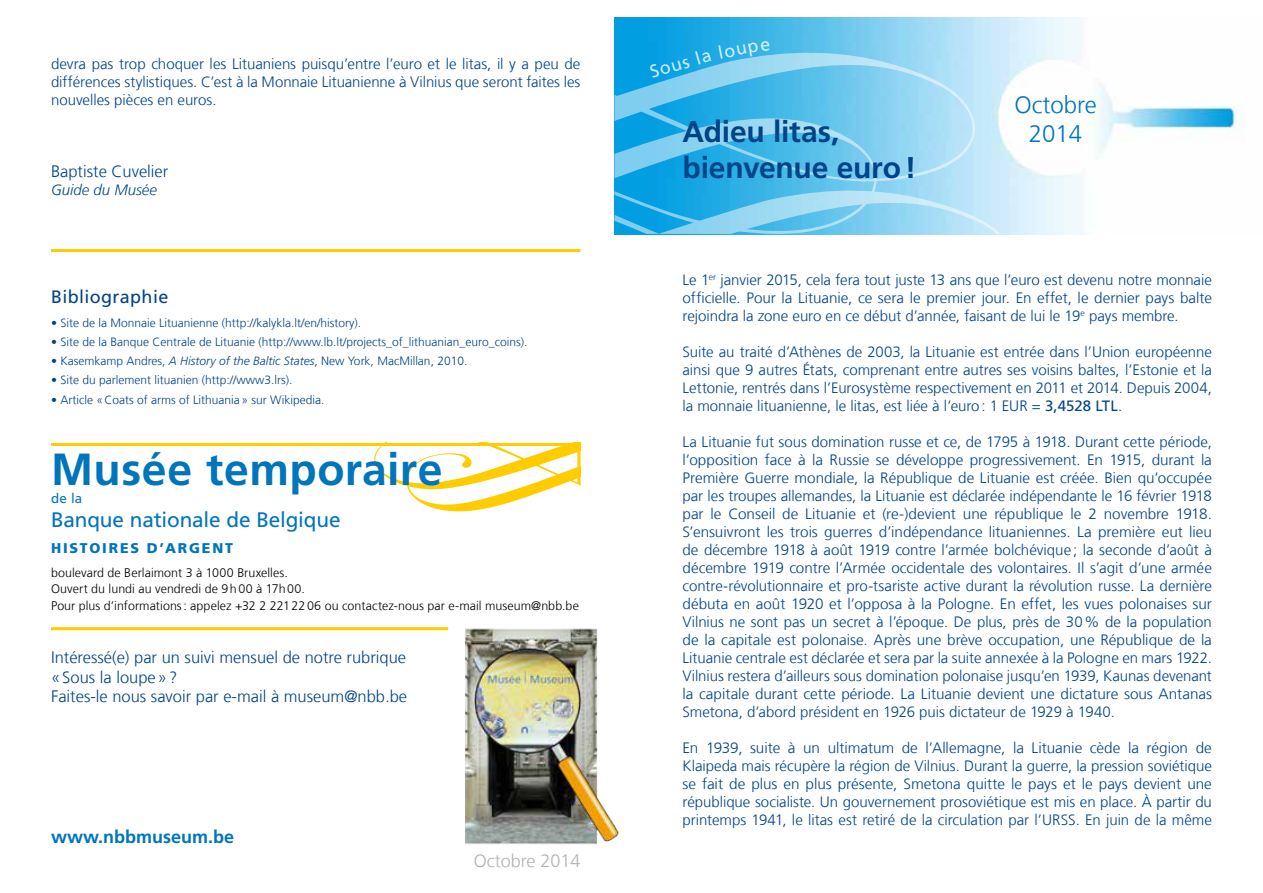
<style>
.page{position:relative;width:1263px;height:893px;background:#fff}
.page>*{position:absolute;margin:0;border:0;box-sizing:border-box;transform-origin:0 0}
.t1{font:700 45px "Frutiger LT Com";letter-spacing:.01em;color:#0075bc}
.t2{font:700 30px/36px "Frutiger LT Com";letter-spacing:-.01em;color:#048}
.t3{font:300 24px/28.8px "Frutiger LT Com";color:#0075bc;text-align:center}
.t4{font:21px "Frutiger LT Com";letter-spacing:-.01em;color:#0075bc}
.t5{font:700 18px "Frutiger LT Com";color:#0075bc}
.t6{font:18px "Frutiger LT Com";letter-spacing:.02em;color:#048}
.t7{font:300 18px "Frutiger LT Com";color:#b3b2b2}
.t8{font:18px "Frutiger LT Com";color:#fff}
.t9{font:300 16.5px/19.8px "Frutiger LT Com";color:#048}
.t10{font:300 15px/18px "Frutiger LT Com";letter-spacing:-.005em;color:#048;text-align:justify}
.t11{font:italic 300 15px "Frutiger LT Com";color:#048}
.t12{font:900 14.1px "Frutiger LT Com";letter-spacing:.13em;color:#0075bc}
.t13{font:13.5px "Frutiger LT Com";color:#0075bc}
.t14{font:300 12.45px/16.5px "Frutiger LT Com";letter-spacing:.005em;color:#000}
.t15{font:300 12px "Frutiger LT Com";color:#048}
.s1{font-family:"Frutiger LT";font-style:italic}
.s2{font-family:"Frutiger LT";font-weight:400}
</style>
<div class="page">
<img style="left:422px;top:627px;width:197px;height:218px">
<hr style="left:51px;top:627px;width:397px;height:3px;background:#fc0">
<hr style="left:51px;top:443px;width:529px;height:3px;background:#fc0">
<svg style="left:374px;top:446px;width:206px;height:66px"></svg>
<hr style="left:577px;top:443px;width:3px;height:41px;background:#fc0">
<img style="left:614px;top:17px;width:629px;height:217px">
<svg style="left:998px;top:169px;width:42px;height:65px;background:#d9effb"></svg>
<svg style="left:614px;top:31px;width:384px;height:203px;background:#6dc7ed"></svg>
<hr style="left:51px;top:249px;width:529px;height:3px;background:#fc0">
<svg style="left:719px;top:40px;width:51px;height:18px"></svg>
<p class="t10" style="left:51px;top:55px;width:531px">devra pas trop choquer les Lituaniens puisqu’entre l’euro et le litas, il y a peu de différences stylistiques. C’est à la Monnaie Lituanienne à Vilnius que seront faites les nouvelles pièces en euros.</p>
<p class="t9" style="left:51px;top:161px;width:119px">Baptiste Cuvelier</p>
<p class="t11" style="left:51px;top:181px;width:107px">Guide du Musée</p>
<p class="t6" style="left:51px;top:286px;width:119px">Bibliographie</p>
<p class="t15" style="left:51px;top:315px;width:312px">• Site de la Monnaie Lituanienne (http://kalykla.lt/en/history).</p>
<p class="t15" style="left:51px;top:334px;width:478px">• Site de la Banque Centrale de Lituanie (http://www.lb.lt/projects_of_lithuanian_euro_coins).</p>
<p class="t15" style="left:51px;top:353px;width:418px">• Kasemkamp Andres, <span class="s1">A History of the Baltic States</span>, New York, MacMillan, 2010.</p>
<p class="t15" style="left:51px;top:373px;width:243px">• Site du parlement lituanien (http://www3.lrs).</p>
<p class="t15" style="left:51px;top:392px;width:275px">• Article «Coats of arms of Lithuania» sur Wikipedia.</p>
<h1 class="t1" style="left:51px;top:442px;width:393px">Musée temporaire</h1>
<p class="t13" style="left:51px;top:490px;width:33px">de la</p>
<h3 class="t4" style="left:51px;top:507px;width:291px">Banque nationale de Belgique</h3>
<p class="t12" style="left:51px;top:540px;width:183px">HISTOIRES D’ARGENT</p>
<p class="t14" style="left:51px;top:564px;width:529px">boulevard de Berlaimont 3 à 1000 Bruxelles.<br>Ouvert du lundi au vendredi de 9h00 à 17h00.<br>Pour plus d’informations: appelez +32 2 2212206 ou contactez-nous par e-mail museum@nbb.be</p>
<p class="t9" style="left:51px;top:647px;width:358px">Intéressé(e) par un suivi mensuel de notre rubrique «Sous la loupe»?<br>Faites-le nous savoir par e-mail à museum@nbb.be</p>
<p class="t5" style="left:51px;top:826px;width:185px">www.nbbmuseum.be</p>
<p class="t7" style="left:474px;top:850px;width:108px">Octobre 2014</p>
<p class="t8" style="left:647px;top:61px;width:64px;rotate:-16deg">Sous la</p>
<h2 class="t2" style="left:682px;top:113px;width:235px">Adieu litas, bienvenue euro!</h2>
<h3 class="t3" style="left:1014px;top:90px;width:84px">Octobre<br>2014</h3>
<p class="t10" style="left:682px;top:271px;width:531px">Le 1<sup>er</sup> janvier 2015, cela fera tout juste 13 ans que l’euro est devenu notre monnaie officielle. Pour la Lituanie, ce sera le premier jour. En effet, le dernier pays balte rejoindra la zone euro en ce début d’année, faisant de lui le 19<sup>e</sup> pays membre.</p>
<p class="t10" style="left:682px;top:343px;width:531px">Suite au traité d’Athènes de 2003, la Lituanie est entrée dans l’Union européenne ainsi que 9 autres États, comprenant entre autres ses voisins baltes, l’Estonie et la Lettonie, rentrés dans l’Eurosystème respectivement en 2011 et 2014. Depuis 2004, la monnaie lituanienne, le litas, est liée à l’euro: 1 EUR = <span class="s2">3,4528 LTL</span>.</p>
<p class="t10" style="left:682px;top:433px;width:531px">La Lituanie fut sous domination russe et ce, de 1795 à 1918. Durant cette période, l’opposition face à la Russie se développe progressivement. En 1915, durant la Première Guerre mondiale, la République de Lituanie est créée. Bien qu’occupée par les troupes allemandes, la Lituanie est déclarée indépendante le 16 février 1918 par le Conseil de Lituanie et (re‑)devient une république le 2 novembre 1918.<br>S’ensuivront les trois guerres d’indépendance lituaniennes. La première eut lieu de décembre 1918 à août 1919 contre l’armée bolchévique ; la seconde d’août à décembre 1919 contre l’Armée occidentale des volontaires. Il s’agit d’une armée contre‑révolutionnaire et pro‑tsariste active durant la révolution russe. La dernière débuta en août 1920 et l’opposa à la Pologne. En effet, les vues polonaises sur Vilnius ne sont pas un secret à l’époque. De plus, près de 30% de la population de la capitale est polonaise. Après une brève occupation, une République de la Lituanie centrale est déclarée et sera par la suite annexée à la Pologne en mars 1922.<br>Vilnius restera d’ailleurs sous domination polonaise jusqu’en 1939, Kaunas devenant la capitale durant cette période. La Lituanie devient une dictature sous Antanas Smetona, d’abord président en 1926 puis dictateur de 1929 à 1940.</p>
<p class="t10" style="left:682px;top:739px;width:531px">En 1939, suite à un ultimatum de l’Allemagne, la Lituanie cède la région de Klaipeda mais récupère la région de Vilnius. Durant la guerre, la pression soviétique se fait de plus en plus présente, Smetona quitte le pays et le pays devient une république socialiste. Un gouvernement prosoviétique est mis en place. À partir du printemps 1941, le litas est retiré de la circulation par l’URSS. En juin de la même</p>
</div>
